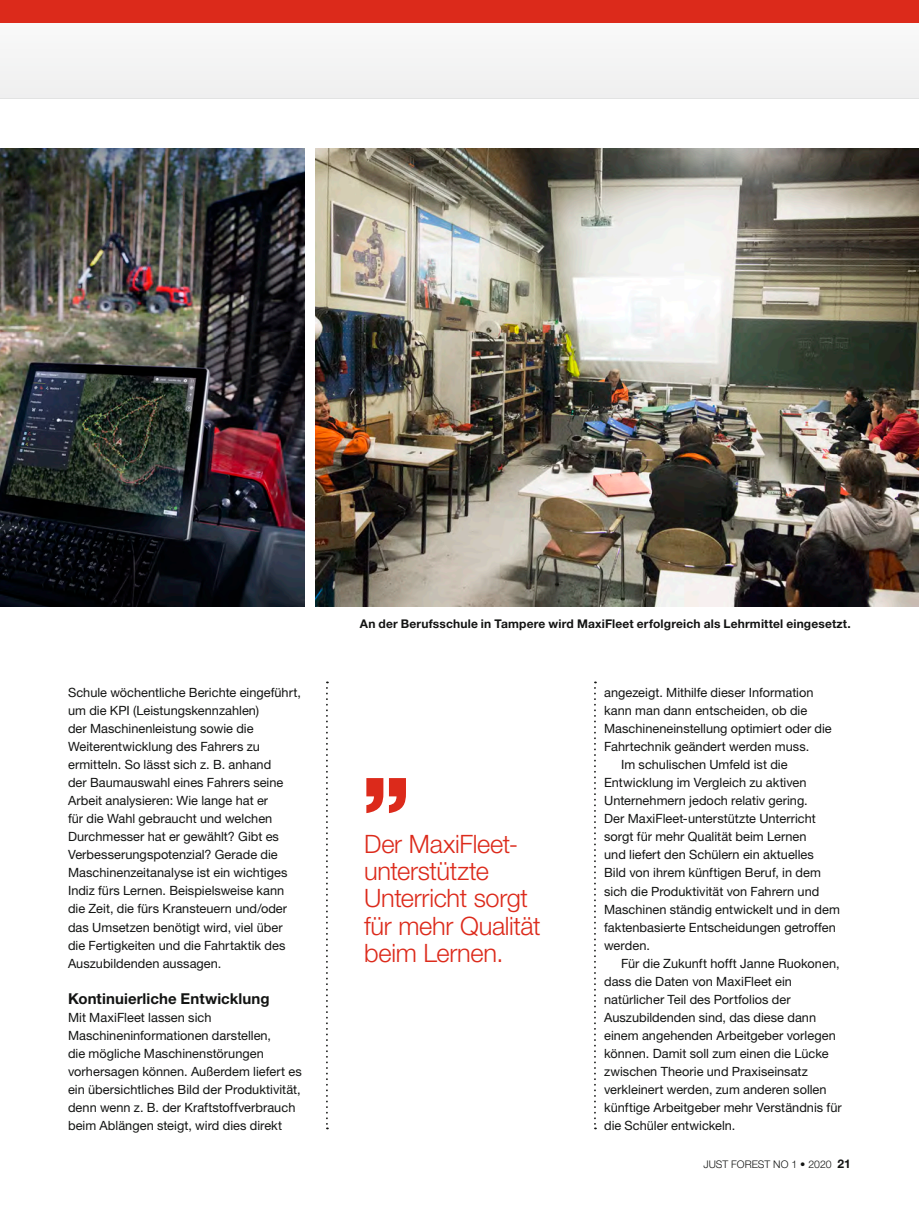
<style>
.page{position:relative;width:919px;height:1217px;background:#fff}
.page>*{position:absolute;margin:0;border:0;box-sizing:border-box;transform-origin:0 0}
.t1{font:300 25.35px/27.3px "Helvetica Neue LT Std";letter-spacing:-.01em;color:#dc2a1b}
.t2{font:700 15px "Helvetica Neue LT Std";letter-spacing:.005em;color:#131413}
.t3{font:12.75px/18px "Helvetica Neue LT Std";color:#131413}
.t4{font:700 12px "Helvetica Neue LT Std";letter-spacing:.015em;color:#131413}
.t5{font:300 10.5px "Helvetica Neue LT Std";color:#131413}
.s1{font-weight:700;font-size:12px}
</style>
<div class="page">
<img style="left:316px;top:149px;width:602px;height:457px">
<img style="left:0;top:149px;width:305px;height:457px">
<div style="left:0;top:22px;width:918px;height:76px;background:#f4f4f4"></div>
<div style="left:0;top:0;width:918px;height:22px;background:#dc2a1b"></div>
<svg style="left:326px;top:681px;width:2px;height:447px"></svg>
<svg style="left:594px;top:681px;width:2px;height:447px"></svg>
<svg style="left:366px;top:778px;width:40px;height:35px"></svg>
<p class="t3" style="left:68px;top:683px;width:234px">Schule wöchentliche Berichte eingeführt, um die KPI (Leistungskennzahlen)<br>der Maschinenleistung sowie die Weiterentwicklung des Fahrers zu ermitteln. So lässt sich z. B. anhand<br>der Baumauswahl eines Fahrers seine Arbeit analysieren: Wie lange hat er<br>für die Wahl gebraucht und welchen Durchmesser hat er gewählt? Gibt es Verbesserungspotenzial? Gerade die Maschinenzeitanalyse ist ein wichtiges Indiz fürs Lernen. Beispielsweise kann die Zeit, die fürs Kransteuern und/oder das Umsetzen benötigt wird, viel über die Fertigkeiten und die Fahrtaktik des Auszubildenden aussagen.</p>
<p class="t2" style="left:68px;top:988px;width:203px">Kontinuierliche Entwicklung</p>
<p class="t3" style="left:68px;top:1007px;width:235px">Mit MaxiFleet lassen sich Maschineninformationen darstellen,<br>die mögliche Maschinenstörungen vorhersagen können. Außerdem liefert es ein übersichtliches Bild der Produktivität, denn wenn z. B. der Kraftstoffverbrauch beim Ablängen steigt, wird dies direkt</p>
<p class="t4" style="left:360px;top:615px;width:492px">An der Berufsschule in Tampere wird MaxiFleet erfolgreich als Lehrmittel eingesetzt.</p>
<h1 class="t1" style="left:364px;top:829px;width:178px">Der MaxiFleet&shy;unterstützte<br>Unterricht sorgt für mehr Qualität beim Lernen.</h1>
<p class="t3" style="left:604px;top:683px;width:211px">angezeigt. Mithilfe dieser Information</p>
<p class="t3" style="left:604px;top:701px;width:205px">kann man dann entscheiden, ob die</p>
<p class="t3" style="left:604px;top:719px;width:229px">Maschineneinstellung optimiert oder die</p>
<p class="t3" style="left:604px;top:737px;width:206px">Fahrtechnik geändert werden muss.</p>
<p class="t3" style="left:621px;top:755px;width:168px">Im schulischen Umfeld ist die</p>
<p class="t3" style="left:604px;top:773px;width:204px">Entwicklung im Vergleich zu aktiven</p>
<p class="t3" style="left:604px;top:791px;width:205px">Unternehmern jedoch relativ gering.</p>
<p class="t3" style="left:604px;top:809px;width:213px">Der MaxiFleet-unterstützte Unterricht</p>
<p class="t3" style="left:604px;top:827px;width:204px">sorgt für mehr Qualität beim Lernen</p>
<p class="t3" style="left:604px;top:845px;width:211px">und liefert den Schülern ein aktuelles</p>
<p class="t3" style="left:604px;top:863px;width:218px">Bild von ihrem künftigen Beruf, in dem</p>
<p class="t3" style="left:604px;top:881px;width:217px">sich die Produktivität von Fahrern und</p>
<p class="t3" style="left:604px;top:899px;width:237px">Maschinen ständig entwickelt und in dem</p>
<p class="t3" style="left:604px;top:917px;width:233px">faktenbasierte Entscheidungen getroffen</p>
<p class="t3" style="left:604px;top:935px;width:47px">werden.</p>
<p class="t3" style="left:621px;top:953px;width:220px">Für die Zukunft hofft Janne Ruokonen,</p>
<p class="t3" style="left:604px;top:971px;width:189px">dass die Daten von MaxiFleet ein</p>
<p class="t3" style="left:604px;top:989px;width:188px">natürlicher Teil des Portfolios der</p>
<p class="t3" style="left:604px;top:1007px;width:213px">Auszubildenden sind, das diese dann</p>
<p class="t3" style="left:604px;top:1025px;width:233px">einem angehenden Arbeitgeber vorlegen</p>
<p class="t3" style="left:604px;top:1043px;width:226px">können. Damit soll zum einen die Lücke</p>
<p class="t3" style="left:604px;top:1061px;width:205px">zwischen Theorie und Praxiseinsatz</p>
<p class="t3" style="left:604px;top:1079px;width:224px">verkleinert werden, zum anderen sollen</p>
<p class="t3" style="left:604px;top:1097px;width:239px">künftige Arbeitgeber mehr Verständnis für</p>
<p class="t3" style="left:604px;top:1115px;width:133px">die Schüler entwickeln.</p>
<p class="t5" style="left:703px;top:1157px;width:149px">JUST FOREST NO 1 • 2020 <span class="s1">21</span></p>
</div>
